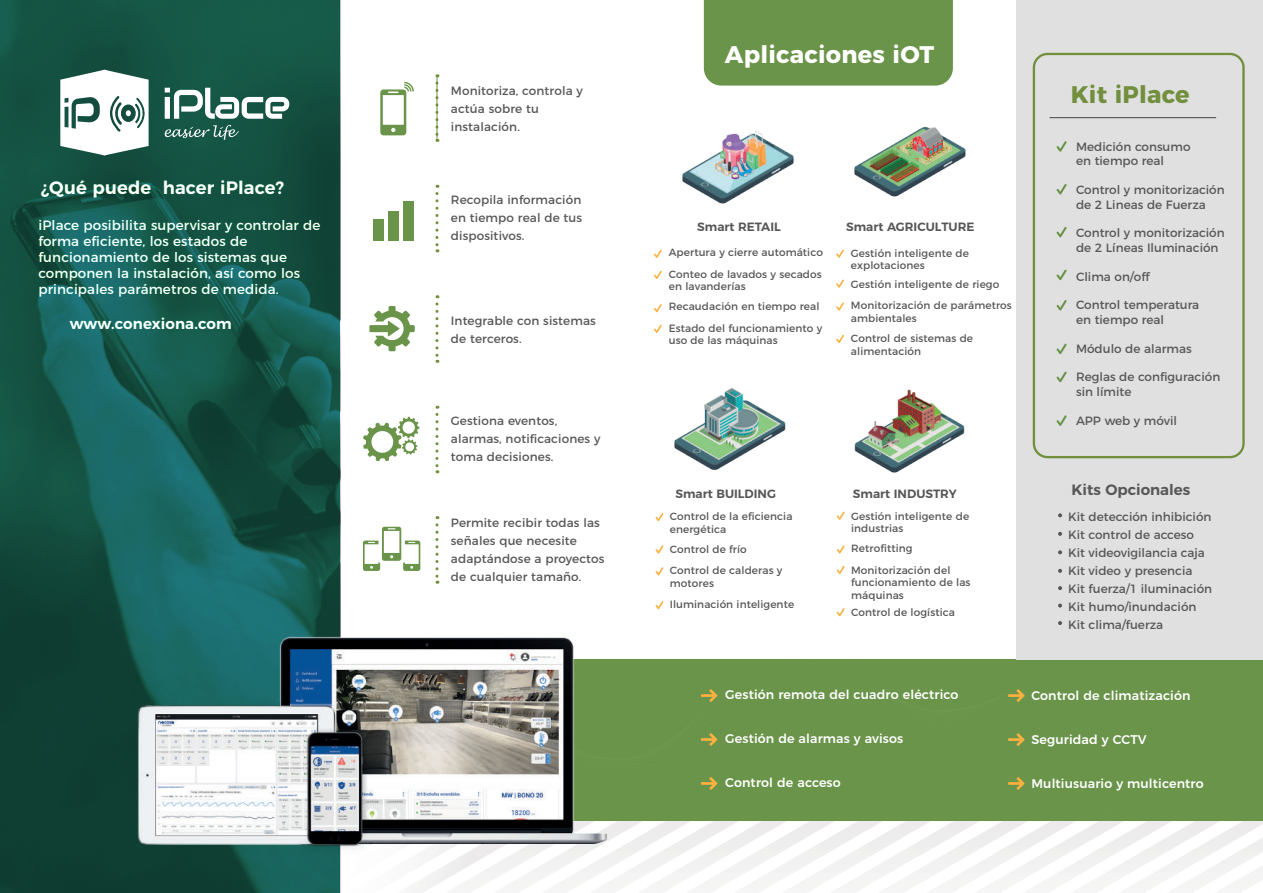
<style>
.page{position:relative;width:1263px;height:893px;background:#fff}
.page>*{position:absolute;margin:0;border:0;box-sizing:border-box;transform-origin:0 0}
.t1{font:700 24px "Montserrat";letter-spacing:.01em;color:#fff}
.t2{font:700 24px "Montserrat";letter-spacing:.01em;color:#718f3c}
.t3{font:600 18px "Montserrat";letter-spacing:.01em;color:#fff}
.t4{font:600 15px "Montserrat";letter-spacing:.01em;color:#fff}
.t5{font:600 15px "Montserrat";color:#575757}
.t6{font:13.5px/16.2px "Montserrat";letter-spacing:.01em;color:#fff}
.t7{font:500 12.6px "Montserrat";letter-spacing:.01em;color:#fff}
.t8{font:12px/18px "Montserrat";color:#575757}
.t9{font:600 12px "Montserrat";color:#575757}
.t10{font:10.5px/12.6px "Montserrat";letter-spacing:.01em;color:#575757}
</style>
<div class="page">
<svg style="left:413px;top:869px;width:850px;height:24px"></svg>
<div style="left:704px;top:0;width:249px;height:86px;background:#6a944a"></div>
<svg style="left:623px;top:659px;width:640px;height:210px;fill:#6a944a"></svg>
<img style="left:674px;top:387px;width:112px;height:84px">
<img style="left:854px;top:127px;width:112px;height:70px">
<img style="left:682px;top:130px;width:112px;height:74px">
<img style="left:854px;top:389px;width:111px;height:84px">
<svg style="left:701px;top:689px;width:16px;height:13px"></svg>
<svg style="left:701px;top:733px;width:16px;height:13px"></svg>
<svg style="left:701px;top:777px;width:16px;height:13px"></svg>
<svg style="left:1008px;top:689px;width:16px;height:13px"></svg>
<svg style="left:1008px;top:733px;width:16px;height:13px"></svg>
<svg style="left:1008px;top:777px;width:16px;height:13px"></svg>
<svg style="left:380px;top:82px;width:34px;height:53px"></svg>
<svg style="left:435px;top:83px;width:3px;height:59px"></svg>
<div style="left:373px;top:219px;width:10px;height:21px;background:#6a944a"></div>
<div style="left:388px;top:211px;width:11px;height:29px;background:#6a944a"></div>
<div style="left:403px;top:201px;width:11px;height:39px;background:#6a944a"></div>
<svg style="left:435px;top:185px;width:3px;height:67px"></svg>
<svg style="left:363px;top:417px;width:56px;height:44px"></svg>
<svg style="left:435px;top:406px;width:3px;height:67px"></svg>
<svg style="left:836px;top:249px;width:8px;height:9px"></svg>
<svg style="left:655px;top:513px;width:8px;height:8px"></svg>
<svg style="left:655px;top:545px;width:8px;height:9px"></svg>
<svg style="left:655px;top:567px;width:8px;height:8px"></svg>
<svg style="left:655px;top:601px;width:8px;height:8px"></svg>
<svg style="left:654px;top:271px;width:8px;height:8px"></svg>
<svg style="left:654px;top:250px;width:8px;height:8px"></svg>
<svg style="left:654px;top:304px;width:8px;height:8px"></svg>
<svg style="left:654px;top:325px;width:8px;height:8px"></svg>
<svg style="left:836px;top:279px;width:8px;height:9px"></svg>
<svg style="left:836px;top:302px;width:8px;height:9px"></svg>
<svg style="left:836px;top:335px;width:8px;height:8px"></svg>
<svg style="left:837px;top:512px;width:8px;height:8px"></svg>
<svg style="left:837px;top:545px;width:8px;height:8px"></svg>
<svg style="left:837px;top:566px;width:8px;height:8px"></svg>
<svg style="left:837px;top:608px;width:8px;height:8px"></svg>
<svg style="left:363px;top:527px;width:57px;height:44px"></svg>
<svg style="left:435px;top:525px;width:3px;height:59px"></svg>
<svg style="left:435px;top:304px;width:3px;height:59px"></svg>
<svg style="left:369px;top:306px;width:46px;height:45px"></svg>
<div style="left:1016px;top:0;width:247px;height:660px;background:#e0e0e0"></div>
<div style="left:1033px;top:53px;width:212px;height:405px;border:2px solid #718f3c;border-radius:14px"></div>
<svg style="left:1056px;top:141px;width:11px;height:11px"></svg>
<svg style="left:1056px;top:184px;width:11px;height:11px"></svg>
<svg style="left:1056px;top:227px;width:11px;height:10px"></svg>
<svg style="left:1056px;top:269px;width:11px;height:11px"></svg>
<svg style="left:1056px;top:300px;width:11px;height:11px"></svg>
<svg style="left:0;top:0;width:339px;height:893px;background:#145247"></svg>
<svg style="left:1056px;top:343px;width:11px;height:11px"></svg>
<svg style="left:1056px;top:372px;width:11px;height:10px"></svg>
<svg style="left:1056px;top:415px;width:11px;height:11px"></svg>
<hr style="left:1049px;top:117px;width:167px;height:1px;background:#434343">
<svg style="left:1058px;top:513px;width:4px;height:4px"></svg>
<svg style="left:1058px;top:532px;width:4px;height:4px"></svg>
<svg style="left:1058px;top:550px;width:4px;height:4px"></svg>
<svg style="left:1058px;top:569px;width:4px;height:4px"></svg>
<svg style="left:1058px;top:586px;width:4px;height:4px"></svg>
<svg style="left:1058px;top:604px;width:4px;height:4px"></svg>
<svg style="left:1058px;top:621px;width:4px;height:4px"></svg>
<svg style="left:165px;top:88px;width:124px;height:31px"></svg>
<svg style="left:165px;top:125px;width:74px;height:15px"></svg>
<svg style="left:60px;top:70px;width:89px;height:85px"></svg>
<img style="left:120px;top:610px;width:503px;height:260px">
<div style="left:291px;top:651px;width:39px;height:17px;background:#045297"></div>
<h2 class="t3" style="left:41px;top:173px;width:245px">¿Qué puede hacer iPlace?</h2>
<p class="t6" style="left:38px;top:216px;width:283px">iPlace posibilita supervisar y controlar de forma eficiente, los estados de funcionamiento de los sistemas que componen la instalación, así como los principales parámetros de medida.</p>
<p class="t4" style="left:70px;top:311px;width:163px">www.conexiona.com</p>
<p class="t8" style="left:451px;top:80px;width:134px">Monitoriza, controla y actúa sobre tu instalación.</p>
<p class="t8" style="left:451px;top:190px;width:133px;text-align:justify">Recopila información en tiempo real de tus dispositivos.</p>
<p class="t8" style="left:451px;top:311px;width:146px">Integrable con sistemas de terceros.</p>
<p class="t8" style="left:451px;top:411px;width:151px">Gestiona eventos, alarmas, notificaciones y toma decisiones.</p>
<p class="t8" style="left:451px;top:512px;width:155px">Permite recibir todas las señales que necesite adaptándose a proyectos de cualquier tamaño.</p>
<h1 class="t1" style="left:725px;top:34px;width:211px">Aplicaciones iOT</h1>
<p class="t9" style="left:697px;top:217px;width:85px">Smart RETAIL</p>
<p class="t9" style="left:846px;top:217px;width:130px">Smart AGRICULTURE</p>
<p class="t10" style="left:669px;top:241px;width:156px;line-height:21.3px">Apertura y cierre automático<br>Conteo de lavados y secados</p>
<p class="t10" style="left:669px;top:276px;width:152px;line-height:20.1px">en lavanderías<br>Recaudación en tiempo real</p>
<p class="t10" style="left:669px;top:321px;width:155px">Estado del funcionamiento y uso de las máquinas</p>
<p class="t10" style="left:851px;top:246px;width:120px">Gestión inteligente de explotaciones</p>
<p class="t10" style="left:851px;top:272px;width:162px;line-height:21.6px">Gestión inteligente de riego<br>Monitorización de parámetros</p>
<p class="t10" style="left:851px;top:307px;width:124px;line-height:20.4px">ambientales<br>Control de sistemas de</p>
<p class="t10" style="left:851px;top:344px;width:72px">alimentación</p>
<p class="t9" style="left:675px;top:484px;width:102px">Smart BUILDING</p>
<p class="t10" style="left:670px;top:509px;width:124px">Control de la eficiencia energética</p>
<p class="t10" style="left:670px;top:537px;width:114px;line-height:21.8px">Control de frío<br>Control de calderas y</p>
<p class="t10" style="left:670px;top:572px;width:126px;line-height:21.1px">motores<br>Iluminación inteligente</p>
<p class="t9" style="left:853px;top:484px;width:105px">Smart INDUSTRY</p>
<p class="t10" style="left:851px;top:509px;width:120px">Gestión inteligente de industrias</p>
<p class="t10" style="left:851px;top:541px;width:63px">Retrofitting</p>
<p class="t10" style="left:851px;top:563px;width:121px">Monitorización del funcionamiento de las máquinas</p>
<p class="t10" style="left:851px;top:605px;width:105px">Control de logística</p>
<h1 class="t2" style="left:1071px;top:75px;width:120px">Kit iPlace</h1>
<p class="t8" style="left:1076px;top:139px;width:116px;line-height:14.4px">Medición consumo en tiempo real</p>
<p class="t8" style="left:1076px;top:182px;width:150px;line-height:14.4px">Control y monitorización de 2 Lineas de Fuerza</p>
<p class="t8" style="left:1076px;top:225px;width:150px;line-height:14.4px">Control y monitorización de 2 Líneas Iluminación</p>
<p class="t8" style="left:1076px;top:266px;width:75px">Clima on/off</p>
<p class="t8" style="left:1076px;top:297px;width:125px;line-height:14.4px">Control temperatura en tiempo real</p>
<p class="t8" style="left:1076px;top:338px;width:117px">Módulo de alarmas</p>
<p class="t8" style="left:1076px;top:369px;width:146px;line-height:14.4px">Reglas de configuración sin límite</p>
<p class="t8" style="left:1076px;top:410px;width:102px">APP web y móvil</p>
<p class="t5" style="left:1071px;top:477px;width:120px">Kits Opcionales</p>
<p class="t8" style="left:1068px;top:506px;width:146px">Kit detección inhibición<br>Kit control de acceso<br>Kit videovigilancia caja<br>Kit video y presencia<br>Kit fuerza/1 iluminación<br>Kit humo/inundación<br>Kit clima/fuerza</p>
<p class="t7" style="left:725px;top:684px;width:235px">Gestión remota del cuadro eléctrico</p>
<p class="t7" style="left:725px;top:728px;width:179px">Gestión de alarmas y avisos</p>
<p class="t7" style="left:725px;top:773px;width:117px">Control de acceso</p>
<p class="t7" style="left:1031px;top:685px;width:161px">Control de climatización</p>
<p class="t7" style="left:1031px;top:729px;width:117px">Seguridad y CCTV</p>
<p class="t7" style="left:1031px;top:773px;width:174px">Multiusuario y multicentro</p>
</div>
